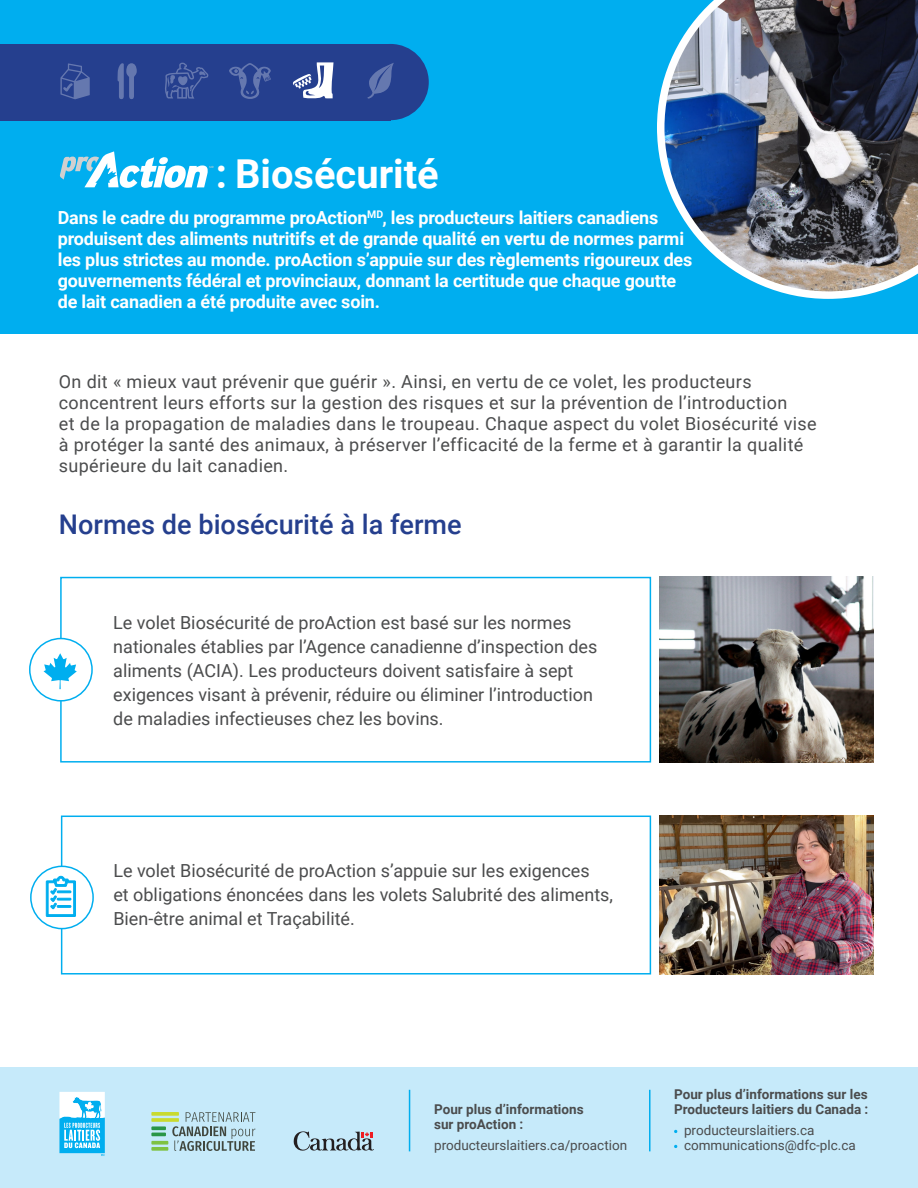
<style>
.page{position:relative;width:918px;height:1188px;background:#fff}
.page>*{position:absolute;margin:0;border:0;box-sizing:border-box;transform-origin:0 0}
.t1{font:700 39.9px "Roboto";color:#fff}
.t2{font:500 27.15px "Roboto";color:#253f8e}
.t3{font:18px/24px "Roboto";color:#4b4c4d}
.t4{font:18px/21px "Roboto";letter-spacing:.02em;color:#4b4c4d}
.t5{font:700 18px/21px "Roboto";letter-spacing:-.01em;color:#fff}
.t6{font:700 13.5px/15px "Roboto";color:#4b4c4d}
.t7{font:13.5px "Roboto";color:#4b4c4d}
</style>
<div class="page">
<div style="left:0;top:0;width:918px;height:334px;background:#00aeef"></div>
<img style="left:659px;top:577px;width:215px;height:186px">
<img style="left:659px;top:816px;width:215px;height:159px">
<div style="left:60px;top:577px;width:591px;height:186px;background:#fff;border:2px solid #00aeef"></div>
<div style="left:61px;top:816px;width:590px;height:159px;background:#fff;border:2px solid #00aeef"></div>
<div style="left:0;top:44px;width:391px;height:76px;background:#253f8e"></div>
<div style="left:353px;top:44px;width:76px;height:76px;background:#253f8e;border-radius:50%"></div>
<img style="left:657px;top:0;width:261px;height:299px">
<svg style="left:60px;top:63px;width:30px;height:36px"></svg>
<svg style="left:118px;top:63px;width:19px;height:36px"></svg>
<svg style="left:165px;top:63px;width:43px;height:36px"></svg>
<svg style="left:229px;top:63px;width:42px;height:36px"></svg>
<svg style="left:292px;top:62px;width:42px;height:37px"></svg>
<svg style="left:367px;top:63px;width:27px;height:36px"></svg>
<div style="left:30px;top:639px;width:62px;height:62px;background:#fff;border-radius:50%"></div>
<div style="left:29px;top:638px;width:64px;height:64px;border:2px solid #00aeef;border-radius:50%"></div>
<div style="left:31px;top:866px;width:62px;height:63px;background:#fff;border-radius:50%"></div>
<div style="left:30px;top:866px;width:64px;height:63px;border:2px solid #00aeef;border-radius:50%"></div>
<svg style="left:46px;top:876px;width:30px;height:41px"></svg>
<svg style="left:44px;top:653px;width:33px;height:36px"></svg>
<div style="left:0;top:1067px;width:918px;height:121px;background:#c6eafa"></div>
<hr style="left:409px;top:1090px;width:1px;height:61px;background:#00aeef">
<hr style="left:649px;top:1090px;width:2px;height:61px;background:#00aeef">
<svg style="left:293px;top:1131px;width:81px;height:20px"></svg>
<svg style="left:59px;top:1092px;width:46px;height:64px;background:#7fd6f6"></svg>
<svg style="left:151px;top:1147px;width:17px;height:4px"></svg>
<svg style="left:151px;top:1141px;width:17px;height:4px"></svg>
<hr style="left:151px;top:1133px;width:15px;height:3px;background:#2a9646">
<svg style="left:151px;top:1126px;width:15px;height:4px"></svg>
<svg style="left:172px;top:1112px;width:83px;height:39px"></svg>
<svg style="left:151px;top:1118px;width:28px;height:4px"></svg>
<svg style="left:151px;top:1112px;width:28px;height:4px"></svg>
<svg style="left:60px;top:151px;width:154px;height:37px"></svg>
<p class="t1" style="left:216px;top:146px;width:224px">: Biosécurité</p>
<p class="t5" style="left:58px;top:206px;width:636px">Dans le cadre du programme proAction<sup>MD</sup>, les producteurs laitiers canadiens produisent des aliments nutritifs et de grande qualité en vertu de normes parmi les plus strictes au monde. proAction s’appuie sur des règlements rigoureux des gouvernements fédéral et provinciaux, donnant la certitude que chaque goutte de lait canadien a été produite avec soin.</p>
<p class="t4" style="left:59px;top:370px;width:759px">On dit « mieux vaut prévenir que guérir ». Ainsi, en vertu de ce volet, les producteurs concentrent leurs efforts sur la gestion des risques et sur la prévention de l’introduction<br>et de la propagation de maladies dans le troupeau. Chaque aspect du volet Biosécurité vise à protéger la santé des animaux, à préserver l’efficacité de la ferme et à garantir la qualité supérieure du lait canadien.</p>
<p class="t2" style="left:59px;top:505px;width:404px">Normes de biosécurité à la ferme</p>
<p class="t3" style="left:113px;top:610px;width:486px">Le volet Biosécurité de proAction est basé sur les normes nationales établies par l’Agence canadienne d’inspection des aliments (ACIA). Les producteurs doivent satisfaire à sept exigences visant à prévenir, réduire ou éliminer l’introduction de maladies infectieuses chez les bovins.</p>
<p class="t3" style="left:113px;top:858px;width:501px">Le volet Biosécurité de proAction s’appuie sur les exigences<br>et obligations énoncées dans les volets Salubrité des aliments,<br>Bien-être animal et Traçabilité.</p>
<p class="t6" style="left:434px;top:1101px;width:151px">Pour plus d’informations sur proAction :</p>
<p class="t7" style="left:434px;top:1136px;width:195px">producteurslaitiers.ca/proaction</p>
<p class="t6" style="left:674px;top:1086px;width:196px">Pour plus d’informations sur les<br>Producteurs laitiers du Canada :</p>
<p class="t7" style="left:684px;top:1121px;width:132px">producteurslaitiers.ca</p>
<p class="t7" style="left:684px;top:1136px;width:173px">communications@dfc-plc.ca</p>
</div>
